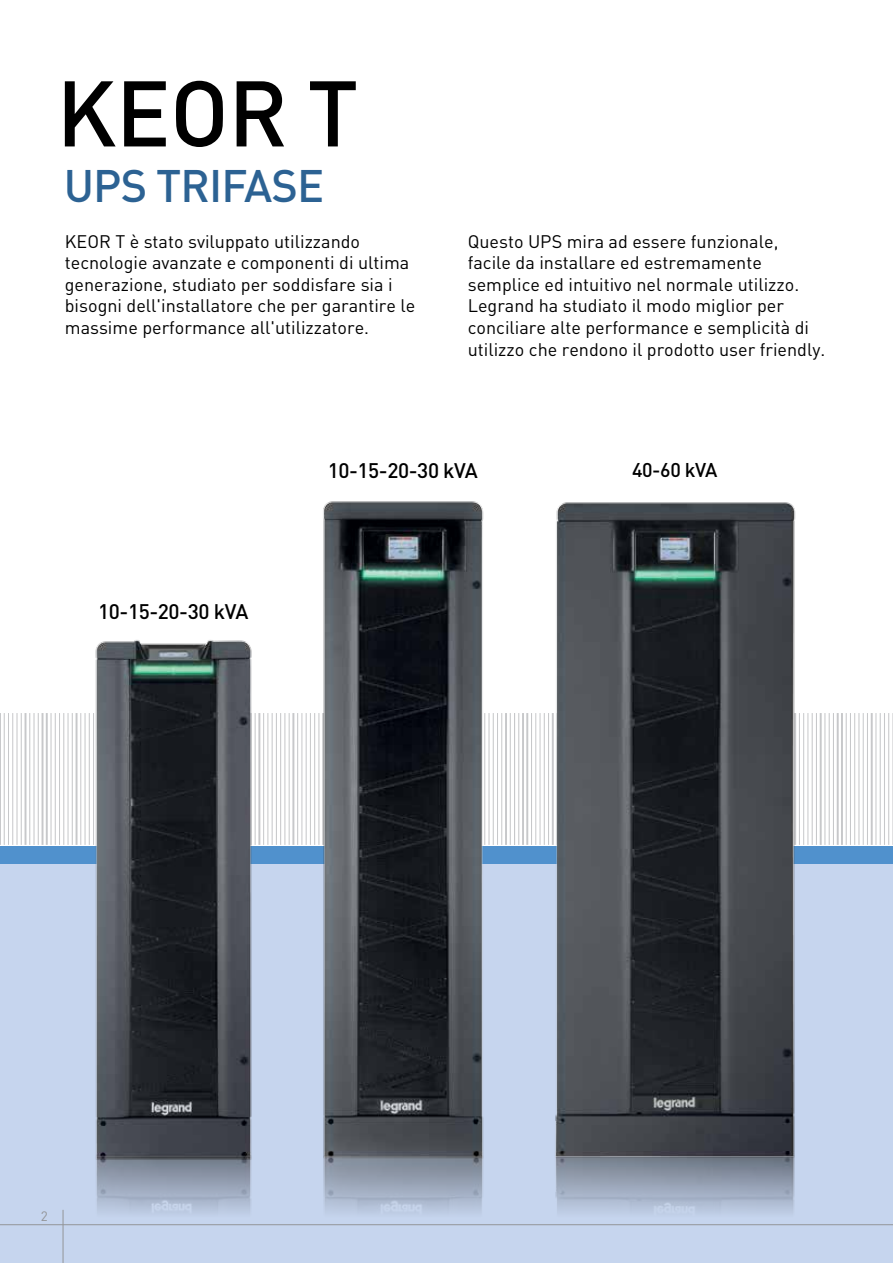
<style>
.page{position:relative;width:893px;height:1263px;background:#fff}
.page>*{position:absolute;margin:0;border:0;box-sizing:border-box;transform-origin:0 0}
.t1{font:500 91.5px "DIN Pro";color:#000}
.t2{font:500 45px "DIN Pro";letter-spacing:-.02em;color:#2c6293}
.t3{font:500 20.85px "DIN Pro";letter-spacing:-.02em;color:#000}
.t4{font:500 19.65px "DIN Pro";letter-spacing:-.02em;color:#000}
.t5{font:18px/21.6px "DIN Pro";color:#000}
.t6{font:13.5px "DIN Pro";color:#939598}
</style>
<div class="page">
<div style="left:0;top:855px;width:893px;height:408px;background:#c6d5ee"></div>
<hr style="left:548px;top:713px;width:1px;height:132px;background:#c7c8ca">
<hr style="left:544px;top:713px;width:1px;height:132px;background:#c7c8ca">
<hr style="left:540px;top:713px;width:1px;height:132px;background:#c7c8ca">
<hr style="left:535px;top:713px;width:1px;height:132px;background:#c7c8ca">
<hr style="left:531px;top:713px;width:1px;height:132px;background:#c7c8ca">
<hr style="left:526px;top:713px;width:2px;height:132px;background:#c7c8ca">
<hr style="left:522px;top:713px;width:2px;height:132px;background:#c7c8ca">
<hr style="left:518px;top:713px;width:1px;height:132px;background:#c7c8ca">
<hr style="left:514px;top:713px;width:1px;height:132px;background:#c7c8ca">
<hr style="left:510px;top:713px;width:1px;height:132px;background:#c7c8ca">
<hr style="left:505px;top:713px;width:2px;height:132px;background:#c7c8ca">
<hr style="left:501px;top:713px;width:1px;height:132px;background:#c7c8ca">
<hr style="left:497px;top:713px;width:1px;height:132px;background:#c7c8ca">
<hr style="left:493px;top:713px;width:1px;height:132px;background:#c7c8ca">
<hr style="left:488px;top:713px;width:2px;height:132px;background:#c7c8ca">
<hr style="left:258px;top:713px;width:2px;height:132px;background:#c7c8ca">
<hr style="left:263px;top:713px;width:1px;height:132px;background:#c7c8ca">
<hr style="left:268px;top:713px;width:1px;height:132px;background:#c7c8ca">
<hr style="left:272px;top:713px;width:1px;height:132px;background:#c7c8ca">
<hr style="left:276px;top:713px;width:1px;height:132px;background:#c7c8ca">
<hr style="left:280px;top:713px;width:1px;height:132px;background:#c7c8ca">
<hr style="left:284px;top:713px;width:1px;height:132px;background:#c7c8ca">
<hr style="left:289px;top:713px;width:1px;height:132px;background:#c7c8ca">
<hr style="left:292px;top:713px;width:2px;height:132px;background:#c7c8ca">
<hr style="left:297px;top:713px;width:1px;height:132px;background:#c7c8ca">
<hr style="left:302px;top:713px;width:1px;height:132px;background:#c7c8ca">
<hr style="left:306px;top:713px;width:1px;height:132px;background:#c7c8ca">
<hr style="left:310px;top:713px;width:1px;height:132px;background:#c7c8ca">
<hr style="left:314px;top:713px;width:1px;height:132px;background:#c7c8ca">
<hr style="left:89px;top:713px;width:1px;height:132px;background:#c7c8ca">
<hr style="left:85px;top:713px;width:1px;height:132px;background:#c7c8ca">
<hr style="left:81px;top:713px;width:1px;height:132px;background:#c7c8ca">
<hr style="left:76px;top:713px;width:2px;height:132px;background:#c7c8ca">
<hr style="left:72px;top:713px;width:1px;height:132px;background:#c7c8ca">
<hr style="left:68px;top:713px;width:1px;height:132px;background:#c7c8ca">
<hr style="left:63px;top:713px;width:1px;height:132px;background:#c7c8ca">
<hr style="left:59px;top:713px;width:1px;height:132px;background:#c7c8ca">
<hr style="left:55px;top:713px;width:1px;height:132px;background:#c7c8ca">
<hr style="left:50px;top:713px;width:2px;height:132px;background:#c7c8ca">
<hr style="left:46px;top:713px;width:2px;height:132px;background:#c7c8ca">
<hr style="left:42px;top:713px;width:1px;height:132px;background:#c7c8ca">
<hr style="left:38px;top:713px;width:1px;height:132px;background:#c7c8ca">
<hr style="left:33px;top:713px;width:2px;height:132px;background:#c7c8ca">
<hr style="left:29px;top:713px;width:1px;height:132px;background:#c7c8ca">
<hr style="left:25px;top:713px;width:1px;height:132px;background:#c7c8ca">
<hr style="left:21px;top:713px;width:1px;height:132px;background:#c7c8ca">
<hr style="left:16px;top:713px;width:2px;height:132px;background:#c7c8ca">
<hr style="left:13px;top:713px;width:1px;height:132px;background:#c7c8ca">
<hr style="left:8px;top:713px;width:1px;height:132px;background:#c7c8ca">
<hr style="left:4px;top:713px;width:1px;height:132px;background:#c7c8ca">
<hr style="left:0;top:713px;width:1px;height:132px;background:#c7c8ca">
<hr style="left:892px;top:713px;width:1px;height:132px;background:#c7c8ca">
<hr style="left:888px;top:713px;width:1px;height:132px;background:#c7c8ca">
<hr style="left:884px;top:713px;width:1px;height:132px;background:#c7c8ca">
<hr style="left:880px;top:713px;width:1px;height:132px;background:#c7c8ca">
<hr style="left:876px;top:713px;width:1px;height:132px;background:#c7c8ca">
<hr style="left:871px;top:713px;width:2px;height:132px;background:#c7c8ca">
<hr style="left:867px;top:713px;width:1px;height:132px;background:#c7c8ca">
<hr style="left:863px;top:713px;width:1px;height:132px;background:#c7c8ca">
<hr style="left:858px;top:713px;width:1px;height:132px;background:#c7c8ca">
<hr style="left:854px;top:713px;width:1px;height:132px;background:#c7c8ca">
<hr style="left:850px;top:713px;width:1px;height:132px;background:#c7c8ca">
<hr style="left:846px;top:713px;width:1px;height:132px;background:#c7c8ca">
<hr style="left:841px;top:713px;width:2px;height:132px;background:#c7c8ca">
<hr style="left:837px;top:713px;width:2px;height:132px;background:#c7c8ca">
<hr style="left:833px;top:713px;width:1px;height:132px;background:#c7c8ca">
<hr style="left:829px;top:713px;width:1px;height:132px;background:#c7c8ca">
<hr style="left:824px;top:713px;width:1px;height:132px;background:#c7c8ca">
<hr style="left:820px;top:713px;width:2px;height:132px;background:#c7c8ca">
<hr style="left:816px;top:713px;width:1px;height:132px;background:#c7c8ca">
<hr style="left:812px;top:713px;width:1px;height:132px;background:#c7c8ca">
<hr style="left:808px;top:713px;width:1px;height:132px;background:#c7c8ca">
<hr style="left:803px;top:713px;width:1px;height:132px;background:#c7c8ca">
<div style="left:0;top:846px;width:893px;height:18px;background:#5091cd"></div>
<hr style="left:63px;top:1210px;width:1px;height:53px;background:#939598">
<hr style="left:0;top:1224px;width:893px;height:1px;background:#939598">
<img style="left:93px;top:640px;width:163px;height:509px">
<img style="left:318px;top:501px;width:171px;height:648px">
<img style="left:552px;top:502px;width:248px;height:647px">
<img style="left:95px;top:1149px;width:157px;height:64px">
<img style="left:323px;top:1149px;width:161px;height:64px">
<img style="left:555px;top:1149px;width:240px;height:64px">
<h1 class="t1" style="left:56px;top:51px;width:304px">KEOR T</h1>
<h2 class="t2" style="left:64px;top:155px;width:262px">UPS TRIFASE</h2>
<p class="t5" style="left:65px;top:230px;width:352px">KEOR T è stato sviluppato utilizzando tecnologie avanzate e componenti di ultima generazione, studiato per soddisfare sia i bisogni dell'installatore che per garantire le massime performance all'utilizzatore.</p>
<p class="t5" style="left:468px;top:230px;width:359px">Questo UPS mira ad essere funzionale, facile da installare ed estremamente semplice ed intuitivo nel normale utilizzo.<br>Legrand ha studiato il modo miglior per conciliare alte performance e semplicità di utilizzo che rendono il prodotto user friendly.</p>
<p class="t3" style="left:98px;top:597px;width:152px">10-15-20-30 kVA</p>
<p class="t3" style="left:328px;top:456px;width:152px">10-15-20-30 kVA</p>
<p class="t4" style="left:632px;top:457px;width:87px">40-60 kVA</p>
<p class="t6" style="left:41px;top:1206px;width:9px">2</p>
</div>
